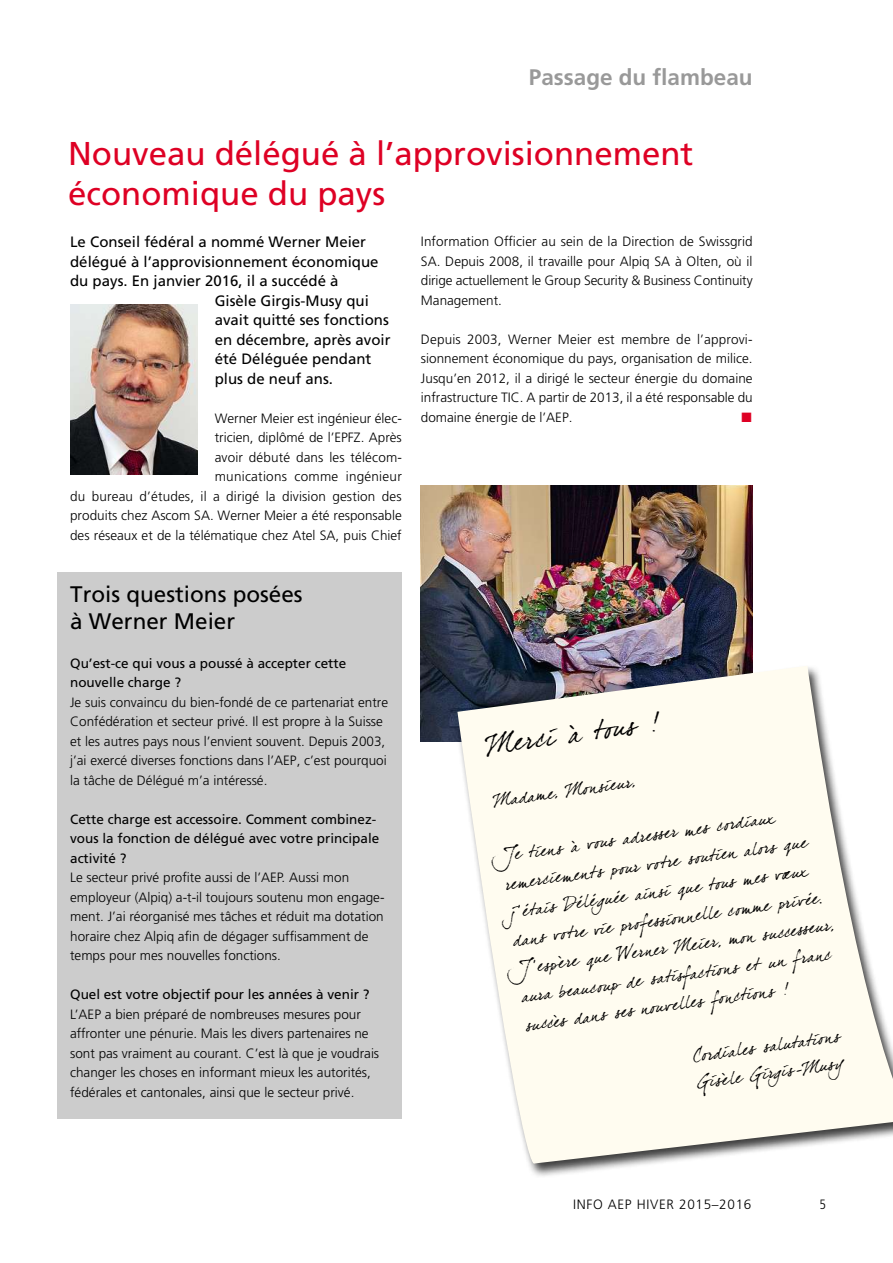
<style>
.page{position:relative;width:893px;height:1263px;background:#fff}
.page>*{position:absolute;margin:0;border:0;box-sizing:border-box;transform-origin:0 0}
.t1{font:33px/39.6px "Frutiger";color:#de0024}
.t2{font:26.4px "Dear Joefour";color:#000}
.t3{font:22.5px/27px "Frutiger";color:#000}
.t4{font:700 22.5px "Frutiger";color:#999}
.t5{font:16.5px/28.5px "Dear Joefour";color:#000}
.t6{font:15px "Frutiger";color:#000}
.t7{font:300 13.5px/19.5px "Frutiger";color:#000}
.t8{font:13.5px/19.5px "Frutiger";color:#000}
.t9{font:300 13.5px "Frutiger";letter-spacing:.05em;color:#000}
.t10{font:13.5px "Zapf Dingbats";color:#de0024}
.t11{font:300 condensed 13.5px "Frutiger";color:#000}
</style>
<div class="page">
<img style="left:70px;top:304px;width:128px;height:170px">
<div style="left:57px;top:572px;width:345px;height:546px;background:#ccc"></div>
<img style="left:421px;top:486px;width:332px;height:255px">
<svg style="left:457px;top:666px;width:436px;height:510px;fill:#fffcf0"></svg>
<h3 class="t4" style="left:529px;top:64px;width:225px">Passage du flambeau</h3>
<h1 class="t1" style="left:68px;top:138px;width:627px">Nouveau délégué à l’approvisionnement économique du pays</h1>
<p class="t6" style="left:70px;top:237px;width:297px">Le Conseil fédéral a nommé Werner Meier</p>
<p class="t6" style="left:70px;top:256px;width:310px">délégué à l’approvisionnement économique</p>
<p class="t6" style="left:70px;top:276px;width:270px">du pays. En janvier 2016, il a succédé à</p>
<p class="t6" style="left:215px;top:295px;width:156px">Gisèle Girgis-Musy qui</p>
<p class="t6" style="left:215px;top:315px;width:176px">avait quitté ses fonctions</p>
<p class="t6" style="left:215px;top:334px;width:177px">en décembre, après avoir</p>
<p class="t6" style="left:215px;top:354px;width:158px">été Déléguée pendant</p>
<p class="t6" style="left:215px;top:373px;width:120px">plus de neuf ans.</p>
<p class="t7" style="left:70px;top:410px;width:333px;text-align:right">Werner Meier est ingénieur élec-<br>tricien, diplômé de l’EPFZ. Après<br>avoir débuté dans les télécom-<br>munications comme ingénieur<br>du bureau d’études, il a dirigé la division gestion des produits chez Ascom SA. Werner Meier a été responsable des réseaux et de la télématique chez Atel SA, puis Chief</p>
<h3 class="t3" style="left:70px;top:583px;width:234px">Trois questions posées à Werner Meier</h3>
<p class="t8" style="left:70px;top:655px;width:278px">Qu’est-ce qui vous a poussé à accepter cette nouvelle charge ?</p>
<p class="t7" style="left:70px;top:694px;width:320px">Je suis convaincu du bien-fondé de ce partenariat entre Confédération et secteur privé. Il est propre à la Suisse et les autres pays nous l’envient souvent. Depuis 2003, j’ai exercé diverses fonctions dans l’AEP, c’est pourquoi la tâche de Délégué m’a intéressé.</p>
<p class="t8" style="left:70px;top:811px;width:311px">Cette charge est accessoire. Comment combinez&shy;vous la fonction de délégué avec votre principale activité ?</p>
<p class="t7" style="left:70px;top:869px;width:316px">Le secteur privé profite aussi de l’AEP. Aussi mon employeur (Alpiq) a-t-il toujours soutenu mon engage&shy;ment. J’ai réorganisé mes tâches et réduit ma dotation horaire chez Alpiq afin de dégager suffisamment de temps pour mes nouvelles fonctions.</p>
<p class="t8" style="left:70px;top:986px;width:301px">Quel est votre objectif pour les années à venir ?</p>
<p class="t7" style="left:70px;top:1006px;width:311px">L’AEP a bien préparé de nombreuses mesures pour affronter une pénurie. Mais les divers partenaires ne sont pas vraiment au courant. C’est là que je voudrais changer les choses en informant mieux les autorités, fédérales et cantonales, ainsi que le secteur privé.</p>
<p class="t7" style="left:421px;top:233px;width:333px;text-align:justify">Information Officier au sein de la Direction de Swissgrid SA. Depuis 2008, il travaille pour Alpiq SA à Olten, où il dirige actuellement le Group Security &amp; Business Continuity Management.</p>
<p class="t7" style="left:421px;top:331px;width:333px;text-align:justify">Depuis 2003, Werner Meier est membre de l’approvi&shy;sionnement économique du pays, organisation de milice.<br>Jusqu’en 2012, il a dirigé le secteur énergie du domaine infrastructure TIC. A partir de 2013, il a été responsable du domaine énergie de l’AEP.</p>
<p class="t10" style="left:741px;top:410px;width:12px">■</p>
<h2 class="t2" style="left:484px;top:730px;width:179px;rotate:-8deg">Merci à tous !</h2>
<p class="t5" style="left:491px;top:787px;width:145px;rotate:-8deg">Madame, Monsieur,</p>
<p class="t5" style="left:499px;top:841px;width:322px;rotate:-8deg">Je tiens à vous adresser mes cordiaux remerciements pour votre soutien alors que j’étais Déléguée ainsi que tous mes vœux dans votre vie professionnelle comme privée.<br>J’espère que Werner Meier, mon successeur, aura beaucoup de satisfactions et un franc succès dans ses nouvelles fonctions !</p>
<p class="t5" style="left:691px;top:1042px;width:150px;line-height:27px;rotate:-8deg">Cordiales salutations<br>Gisèle Girgis-Musy</p>
<p class="t9" style="left:573px;top:1199px;width:180px">INFO AEP HIVER 2015–2016</p>
<p class="t11" style="left:819px;top:1197px;width:8px">5</p>
</div>
